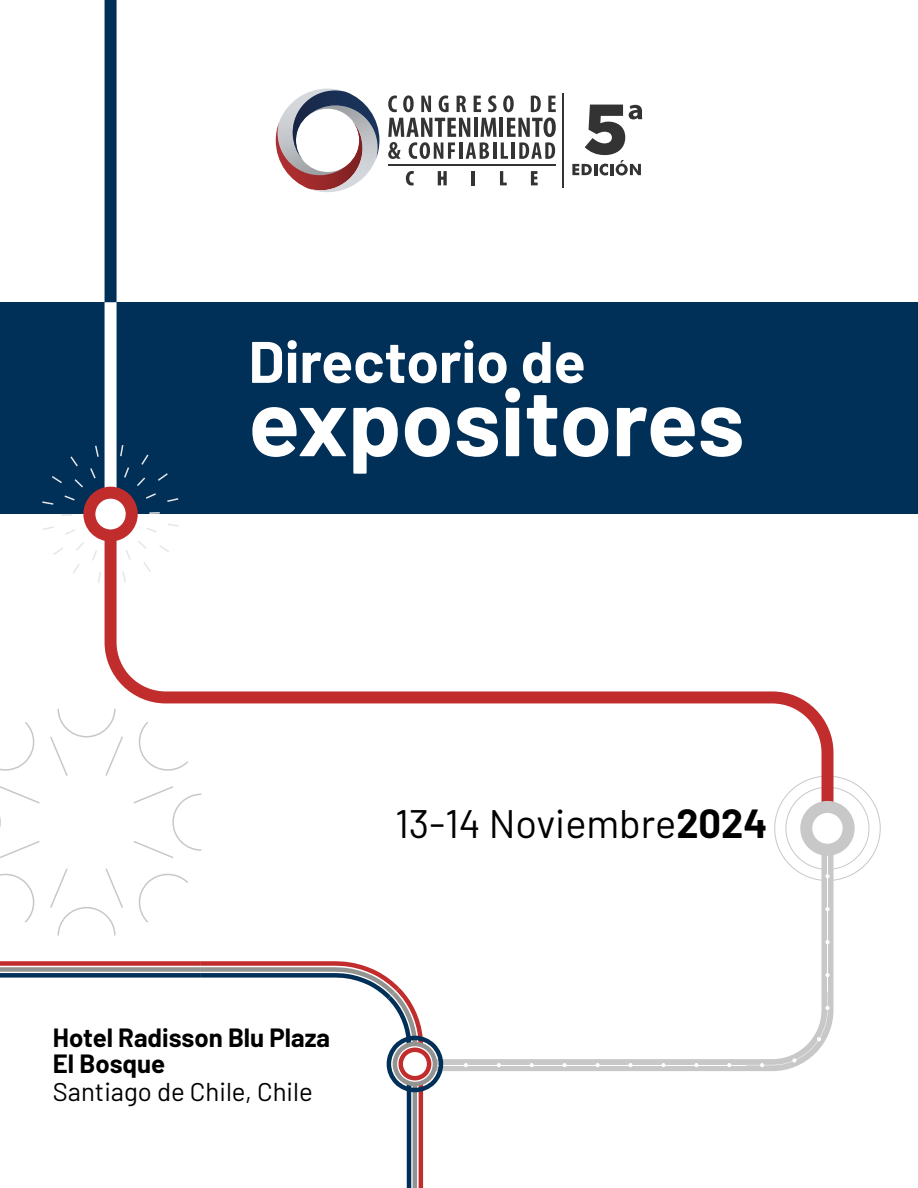
<style>
.page{position:relative;width:918px;height:1188px;background:#fff}
.page>*{position:absolute;margin:0;border:0;box-sizing:border-box;transform-origin:0 0}
.t1{font:700 93.9px "Barlow";color:#fff}
.t2{font:700 58.5px "Barlow";color:#fff}
.t3{font:39.75px "Barlow";color:#000}
.t4{font:700 25.8px/25.8px "Barlow";color:#000}
.t5{font:25.8px "Barlow";color:#000}
.s1{font-weight:700}
</style>
<div class="page">
<div style="left:0;top:302px;width:918px;height:212px;background:#002f57"></div>
<svg style="left:42px;top:443px;width:137px;height:140px"></svg>
<svg style="left:445px;top:881px;width:389px;height:190px"></svg>
<svg style="left:775px;top:777px;width:106px;height:104px"></svg>
<hr style="left:827px;top:860px;width:1px;height:33px;background:#fff">
<svg style="left:825px;top:907px;width:5px;height:4px"></svg>
<hr style="left:827px;top:893px;width:1px;height:33px;background:#fff">
<svg style="left:825px;top:940px;width:5px;height:4px"></svg>
<hr style="left:827px;top:926px;width:1px;height:33px;background:#fff">
<svg style="left:825px;top:973px;width:5px;height:4px"></svg>
<hr style="left:827px;top:959px;width:1px;height:33px;background:#fff">
<svg style="left:746px;top:991px;width:84px;height:76px"></svg>
<svg style="left:727px;top:1063px;width:4px;height:4px"></svg>
<hr style="left:713px;top:1065px;width:33px;height:1px;background:#fff">
<svg style="left:694px;top:1063px;width:4px;height:4px"></svg>
<hr style="left:680px;top:1065px;width:33px;height:1px;background:#fff">
<svg style="left:661px;top:1063px;width:4px;height:4px"></svg>
<hr style="left:647px;top:1065px;width:33px;height:1px;background:#fff">
<svg style="left:628px;top:1063px;width:5px;height:4px"></svg>
<hr style="left:614px;top:1065px;width:33px;height:1px;background:#fff">
<svg style="left:595px;top:1063px;width:5px;height:4px"></svg>
<hr style="left:581px;top:1065px;width:33px;height:1px;background:#fff">
<svg style="left:563px;top:1063px;width:4px;height:4px"></svg>
<hr style="left:548px;top:1065px;width:33px;height:1px;background:#fff">
<svg style="left:530px;top:1063px;width:4px;height:4px"></svg>
<hr style="left:515px;top:1065px;width:33px;height:1px;background:#fff">
<svg style="left:497px;top:1063px;width:4px;height:4px"></svg>
<hr style="left:482px;top:1065px;width:33px;height:1px;background:#fff">
<svg style="left:464px;top:1063px;width:4px;height:4px"></svg>
<hr style="left:449px;top:1065px;width:33px;height:1px;background:#fff">
<hr style="left:416px;top:1065px;width:33px;height:1px;background:#fff">
<div style="left:105px;top:0;width:12px;height:302px;background:#002f57"></div>
<div style="left:0;top:967px;width:200px;height:5px;background:#939391"></div>
<div style="left:0;top:973px;width:200px;height:5px;background:#002f57"></div>
<div style="left:0;top:961px;width:200px;height:5px;background:#c12d2d"></div>
<svg style="left:196px;top:961px;width:249px;height:227px"></svg>
<div style="left:105px;top:302px;width:12px;height:212px;background:#fff"></div>
<svg style="left:99px;top:502px;width:741px;height:337px"></svg>
<svg style="left:806px;top:807px;width:43px;height:43px"></svg>
<div style="left:800px;top:801px;width:55px;height:55px;border:12px solid #c8c8c8;border-radius:50%"></div>
<svg style="left:89px;top:493px;width:43px;height:42px"></svg>
<div style="left:83px;top:487px;width:55px;height:54px;border:12px solid #c12d2d;border-radius:50%"></div>
<svg style="left:0;top:707px;width:203px;height:229px"></svg>
<hr style="left:388px;top:164px;width:168px;height:1px;background:#333">
<svg style="left:388px;top:95px;width:168px;height:64px"></svg>
<svg style="left:406px;top:171px;width:8px;height:15px"></svg>
<svg style="left:438px;top:171px;width:9px;height:14px"></svg>
<hr style="left:472px;top:171px;width:3px;height:14px;background:#333">
<svg style="left:500px;top:171px;width:7px;height:14px"></svg>
<svg style="left:531px;top:171px;width:7px;height:14px"></svg>
<hr style="left:563px;top:93px;width:1px;height:95px;background:#333">
<svg style="left:276px;top:89px;width:103px;height:103px"></svg>
<svg style="left:572px;top:105px;width:70px;height:70px"></svg>
<h2 class="t2" style="left:249px;top:319px;width:339px">Directorio de</h2>
<h1 class="t1" style="left:249px;top:353px;width:498px">expositores</h1>
<h3 class="t3" style="left:395px;top:795px;width:374px">13-14 Noviembre<span class="s1">2024</span></h3>
<p class="t4" style="left:53px;top:1023px;width:279px">Hotel Radisson Blu Plaza<br>El Bosque</p>
<p class="t5" style="left:53px;top:1073px;width:261px">Santiago de Chile, Chile</p>
</div>
